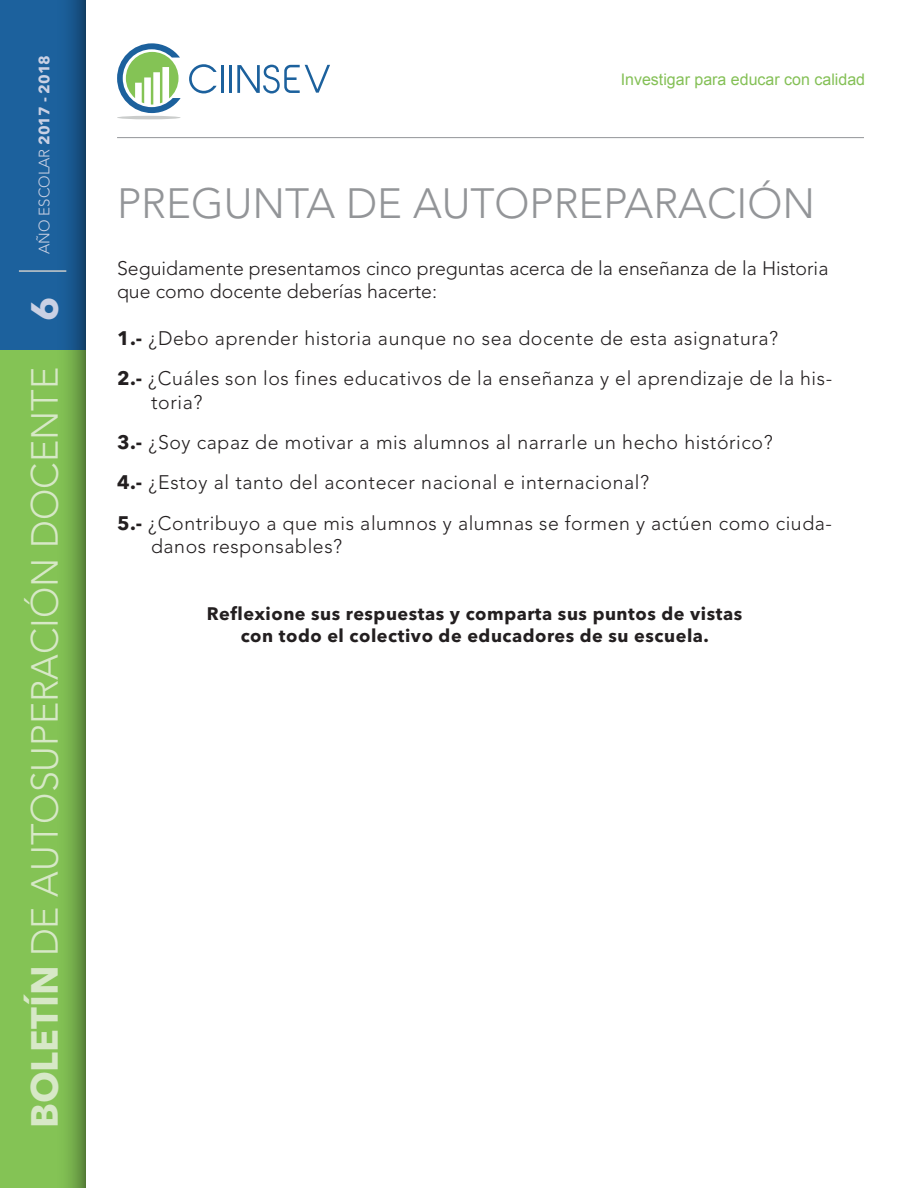
<style>
.page{position:relative;width:918px;height:1188px;background:#fff}
.page>*{position:absolute;margin:0;border:0;box-sizing:border-box;transform-origin:0 0}
.t1{font:300 42px "Avenir LT Std";color:#939598}
.t2{font:300 37.5px "Avenir LT Std";color:#d7e8c7}
.t3{font:300 19.5px/40.3px "Avenir LT Std";letter-spacing:.03em;color:#231f20}
.t4{font:300 19.5px/23.4px "Avenir LT Std";color:#231f20}
.t5{font:700 18px/21.6px "Avenir Next LT Pro";letter-spacing:.03em;color:#231f20;text-align:center}
.t6{font:16.05px "Arial";color:#84c056}
.t7{font:300 15px "Avenir LT Std";color:#cad1e4}
.s1{font-family:"Avenir Next LT Pro";font-weight:700}
.s2{font-family:"Avenir Next LT Pro";font-weight:700;color:#cad1e4}
</style>
<div class="page">
<svg style="left:117px;top:43px;width:64px;height:70px"></svg>
<hr style="left:117px;top:116px;width:64px;height:3px;background:#cacccb;border-radius:50%">
<hr style="left:221px;top:65px;width:3px;height:28px;background:#1c619d">
<hr style="left:229px;top:65px;width:3px;height:28px;background:#1c619d">
<svg style="left:237px;top:65px;width:93px;height:28px"></svg>
<svg style="left:189px;top:64px;width:28px;height:29px"></svg>
<hr style="left:117px;top:137px;width:747px;height:1px;background:#939598">
<div style="left:0;top:350px;width:85px;height:838px;background:#84c355"></div>
<div style="left:0;top:0;width:85px;height:350px;background:#1c619d"></div>
<svg style="left:66px;top:0;width:19px;height:1188px"></svg>
<hr style="left:19px;top:270px;width:47px;height:2px;background:#cacccb">
<p class="t7" style="left:35px;top:254px;width:200px;rotate:-90deg">año escolar <span class="s1">2017 - 2018</span></p>
<h2 class="t2" style="left:23px;top:1128px;width:833px;rotate:-90deg"><span class="s1">Boletín</span> de Autosuperación Docente <span class="s2">6</span></h2>
<p class="t6" style="left:621px;top:69px;width:246px">Investigar para educar con calidad</p>
<h1 class="t1" style="left:306px;top:178px;width:163px">A DE AUTOPREP</h1>
<h1 class="t1" style="left:625px;top:178px;width:109px">ARACIÓN</h1>
<h1 class="t1" style="left:117px;top:178px;width:135px">PREGUNT</h1>
<p class="t4" style="left:117px;top:256px;width:713px">Seguidamente presentamos cinco preguntas acerca de la enseñanza de la Historia que como docente deberías hacerte:</p>
<p class="t3" style="left:117px;top:318px;width:717px"><span class="s1">1.-</span> ¿Debo aprender historia aunque no sea docente de esta asignatura?<br><span class="s1">2.-</span> ¿Cuáles son los fines educativos de la enseñanza y el aprendizaje de la his-</p>
<p class="t3" style="left:117px;top:382px;width:717px;text-indent:34px">toria?<br><span class="s1">3.-</span> ¿Soy capaz de motivar a mis alumnos al narrarle un hecho histórico?<br><span class="s1">4.-</span> ¿Estoy al tanto del acontecer nacional e internacional?<br><span class="s1">5.-</span> ¿Contribuyo a que mis alumnos y alumnas se formen y actúen como ciuda-</p>
<p class="t3" style="left:151px;top:526px;width:193px">danos responsables?</p>
<p class="t5" style="left:207px;top:603px;width:537px">Reflexione sus respuestas y comparta sus puntos de vistas con todo el colectivo de educadores de su escuela.</p>
</div>
